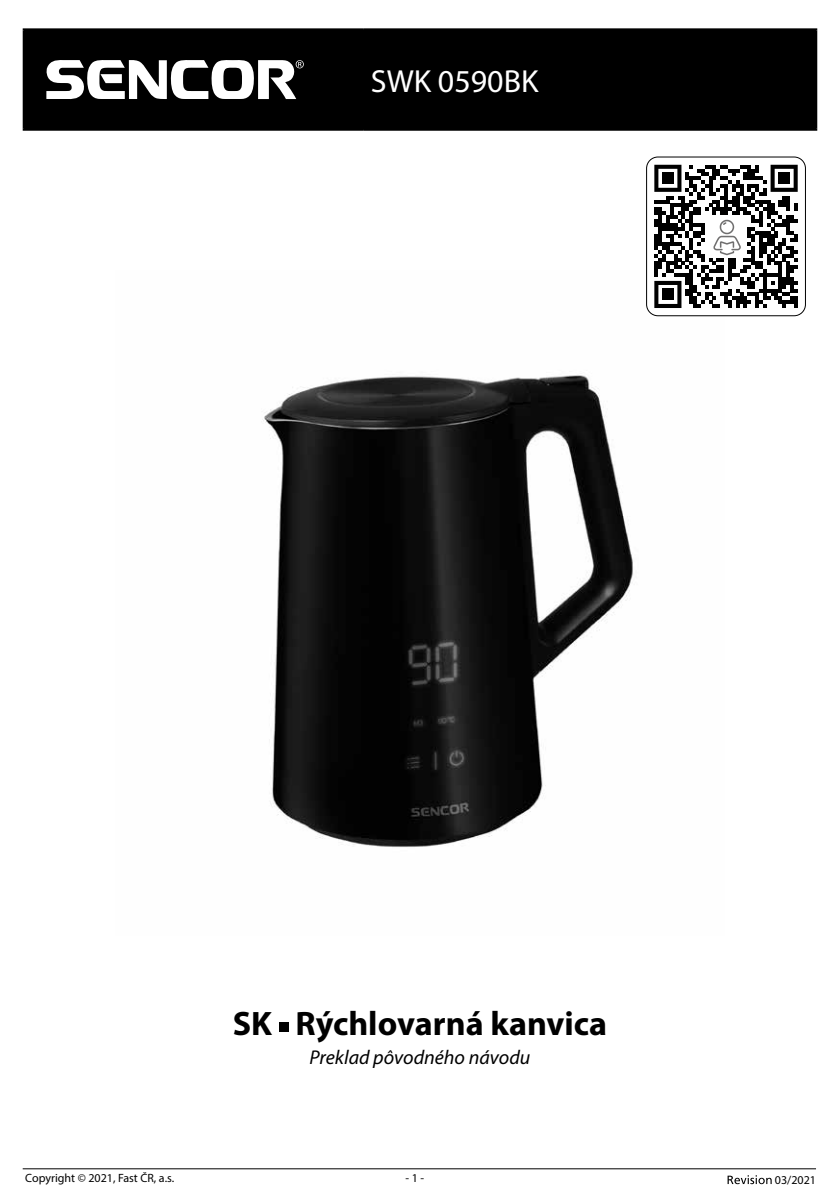
<style>
.page{position:relative;width:840px;height:1191px;background:#fff}
.page>*{position:absolute;margin:0;border:0;box-sizing:border-box;transform-origin:0 0}
.t1{font:700 34px "Myriad Pro";color:#000}
.t2{font:32px "Myriad Pro";color:#fff}
.t3{font:italic 20px "Myriad Pro";color:#000}
.t4{font:12px "Myriad Pro";color:#000}
</style>
<div class="page">
<hr style="left:23px;top:1168px;width:792px;height:1px;background:#000">
<svg style="left:727px;top:1175px;width:44px;height:9px"></svg>
<img style="left:263px;top:316px;width:461px;height:531px">
<div style="left:279px;top:1022px;width:9px;height:9px;background:#000"></div>
<div style="left:25px;top:30px;width:789px;height:99px;background:#000"></div>
<hr style="left:23px;top:28px;width:340px;height:2px;background:#000">
<hr style="left:23px;top:30px;width:2px;height:99px;background:#000">
<hr style="left:361px;top:30px;width:2px;height:99px;background:#000">
<hr style="left:23px;top:129px;width:340px;height:2px;background:#000">
<hr style="left:363px;top:28px;width:453px;height:2px;background:#000">
<hr style="left:814px;top:30px;width:2px;height:99px;background:#000">
<hr style="left:363px;top:129px;width:453px;height:2px;background:#000">
<svg style="left:45px;top:59px;width:258px;height:41px"></svg>
<svg style="left:646px;top:157px;width:159px;height:159px"></svg>
<h2 class="t2" style="left:370px;top:61px;width:169px">SWK 0590BK</h2>
<h1 class="t1" style="left:232px;top:1001px;width:376px">SK Rýchlovarná kanvica</h1>
<h3 class="t3" style="left:309px;top:1044px;width:222px">Preklad pôvodného návodu</h3>
<p class="t4" style="left:25px;top:1170px;width:150px">Copyright © 2021, Fast ČR, a.s.</p>
<p class="t4" style="left:405px;top:1170px;width:20px">- 1 -</p>
<p class="t4" style="left:774px;top:1172px;width:43px">03/2021</p>
</div>
